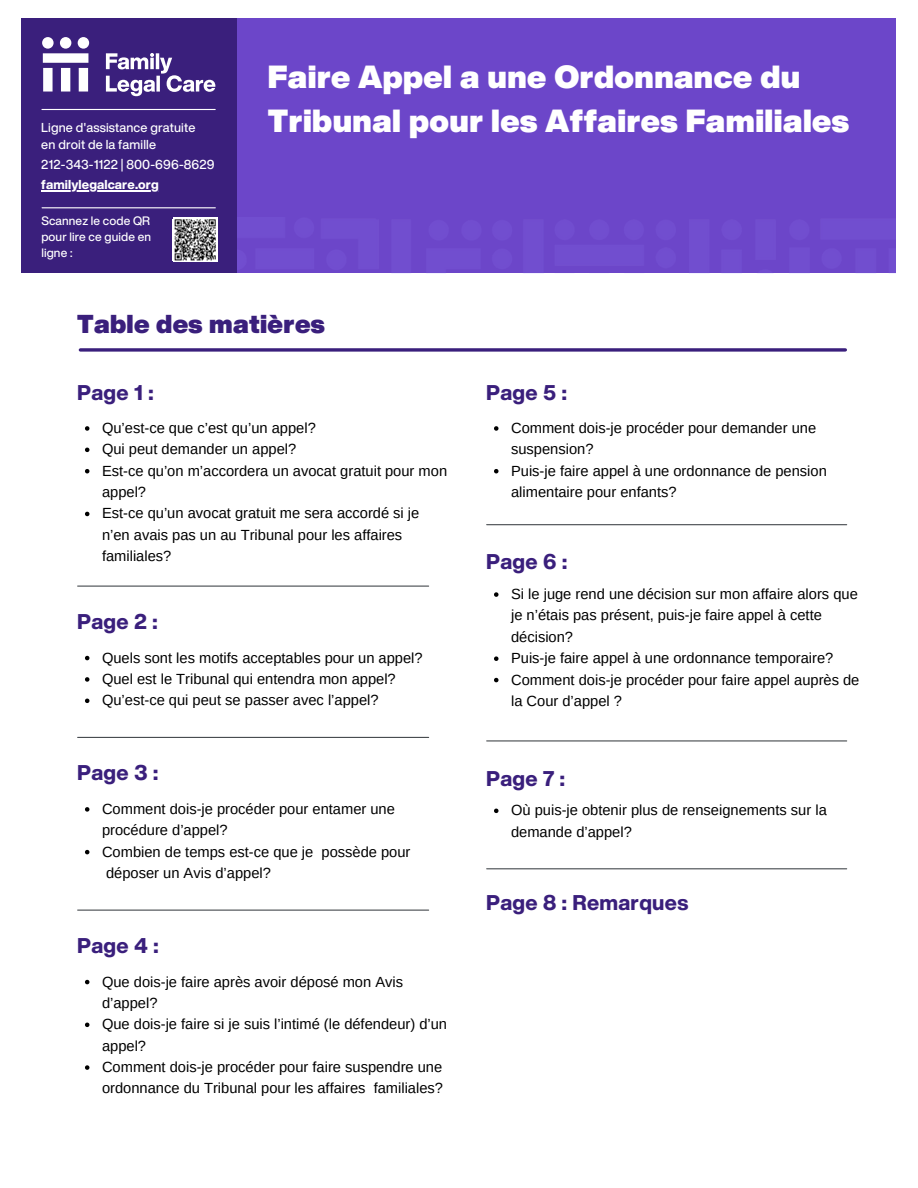
<style>
.page{position:relative;width:918px;height:1188px;background:#fff}
.page>*{position:absolute;margin:0;border:0;box-sizing:border-box;transform-origin:0 0}
.t1{font:900 31.5px/43.8px "Helvetica Now Display";letter-spacing:.015em;color:#fff}
.t2{font:900 25.5px "Helvetica Now Display";letter-spacing:.015em;color:#3a1f7c}
.t3{font:800 21px "Helvetica Now Display";letter-spacing:.015em;color:#3a1f7c}
.t4{font:14.7px/21.3px "Arimo";color:#000}
.t5{font:500 12.75px/17px "Helvetica Now Display";letter-spacing:.01em;color:#fff}
.t6{font:800 12.75px "Helvetica Now Display";letter-spacing:.01em;color:#fff}
.t7{font:500 12px/16px "Helvetica Now Display";letter-spacing:.01em;color:#fff;text-align:justify}
</style>
<div class="page">
<hr style="left:78px;top:586px;width:351px;height:1px;background:#464a4e">
<hr style="left:78px;top:737px;width:351px;height:1px;background:#464a4e">
<hr style="left:78px;top:910px;width:351px;height:1px;background:#464a4e">
<hr style="left:487px;top:524px;width:360px;height:1px;background:#464a4e">
<hr style="left:487px;top:868px;width:360px;height:1px;background:#464a4e">
<div style="left:237px;top:18px;width:658px;height:255px;background:#6c46c9"></div>
<svg style="left:80px;top:348px;width:765px;height:4px;background:#584190"></svg>
<div style="left:21px;top:19px;width:216px;height:254px;background:#3a1f7c"></div>
<hr style="left:42px;top:109px;width:173px;height:1px;background:#fff">
<svg style="left:42px;top:37px;width:173px;height:59px"></svg>
<hr style="left:41px;top:190px;width:118px;height:1px;background:#fff">
<div style="left:172px;top:219px;width:42px;height:42px;background:#fff"></div>
<hr style="left:42px;top:207px;width:173px;height:1px;background:#fff">
<div style="left:173px;top:217px;width:45px;height:45px;background:#fff"></div>
<svg style="left:174px;top:219px;width:42px;height:42px;background:#848484"></svg>
<svg style="left:85px;top:426px;width:4px;height:5px"></svg>
<svg style="left:85px;top:448px;width:4px;height:4px"></svg>
<svg style="left:85px;top:469px;width:4px;height:4px"></svg>
<svg style="left:85px;top:512px;width:4px;height:4px"></svg>
<svg style="left:85px;top:656px;width:4px;height:4px"></svg>
<svg style="left:85px;top:677px;width:4px;height:5px"></svg>
<svg style="left:85px;top:699px;width:4px;height:4px"></svg>
<svg style="left:85px;top:807px;width:4px;height:5px"></svg>
<svg style="left:85px;top:850px;width:4px;height:4px"></svg>
<svg style="left:85px;top:980px;width:4px;height:4px"></svg>
<svg style="left:85px;top:1023px;width:4px;height:4px"></svg>
<svg style="left:85px;top:1065px;width:4px;height:5px"></svg>
<svg style="left:494px;top:426px;width:5px;height:5px"></svg>
<svg style="left:494px;top:469px;width:5px;height:4px"></svg>
<svg style="left:494px;top:592px;width:5px;height:5px"></svg>
<svg style="left:494px;top:656px;width:5px;height:5px"></svg>
<svg style="left:494px;top:678px;width:5px;height:4px"></svg>
<hr style="left:487px;top:740px;width:360px;height:2px;background:#464a4e">
<svg style="left:494px;top:809px;width:5px;height:4px"></svg>
<p class="t5" style="left:41px;top:119px;width:156px">Ligne d'assistance gratuite en droit de la famille</p>
<p class="t5" style="left:41px;top:155px;width:175px">212-343-1122 | 800-696-8629</p>
<p class="t6" style="left:41px;top:175px;width:119px">familylegalcare.org</p>
<p class="t7" style="left:41px;top:212px;width:111px">Scannez le code QR pour lire ce guide en ligne :</p>
<h1 class="t1" style="left:268px;top:54px;width:583px">Faire Appel a une Ordonnance du<br>Tribunal pour les Affaires Familiales</h1>
<h2 class="t2" style="left:77px;top:304px;width:249px">Table des matières</h2>
<h3 class="t3" style="left:77px;top:377px;width:78px">Page 1 :</h3>
<p class="t4" style="left:102px;top:417px;width:347px">Qu’est-ce que c’est qu’un appel?<br>Qui peut demander un appel?<br>Est-ce qu’on m’accordera un avocat gratuit pour mon appel?<br>Est-ce qu’un avocat gratuit me sera accordé si je n’en avais pas un au Tribunal pour les affaires familiales?</p>
<h3 class="t3" style="left:77px;top:605px;width:82px">Page 2 :</h3>
<p class="t4" style="left:102px;top:647px;width:322px">Quels sont les motifs acceptables pour un appel?<br>Quel est le Tribunal qui entendra mon appel?<br>Qu’est-ce qui peut se passer avec l’appel?</p>
<h3 class="t3" style="left:77px;top:757px;width:83px">Page 3 :</h3>
<p class="t4" style="left:102px;top:798px;width:310px">Comment dois-je procéder pour entamer une procédure d’appel?<br>Combien de temps est-ce que je possède pour déposer un Avis d’appel?</p>
<h3 class="t3" style="left:77px;top:929px;width:83px">Page 4 :</h3>
<p class="t4" style="left:102px;top:971px;width:347px">Que dois-je faire après avoir déposé mon Avis d’appel?<br>Que dois-je faire si je suis l’intimé (le défendeur) d’un appel?<br>Comment dois-je procéder pour faire suspendre une ordonnance du Tribunal pour les affaires familiales?</p>
<h3 class="t3" style="left:486px;top:377px;width:82px">Page 5 :</h3>
<p class="t4" style="left:511px;top:417px;width:317px">Comment dois-je procéder pour demander une suspension?<br>Puis-je faire appel à une ordonnance de pension alimentaire pour enfants?</p>
<h3 class="t3" style="left:486px;top:546px;width:83px">Page 6 :</h3>
<p class="t4" style="left:511px;top:583px;width:350px">Si le juge rend une décision sur mon affaire alors que je n’étais pas présent, puis-je faire appel à cette décision?<br>Puis-je faire appel à une ordonnance temporaire?<br>Comment dois-je procéder pour faire appel auprès de la Cour d’appel ?</p>
<h3 class="t3" style="left:486px;top:762px;width:80px">Page 7 :</h3>
<p class="t4" style="left:511px;top:800px;width:317px">Où puis-je obtenir plus de renseignements sur la demande d’appel?</p>
<h3 class="t3" style="left:486px;top:887px;width:204px">Page 8 : Remarques</h3>
</div>
